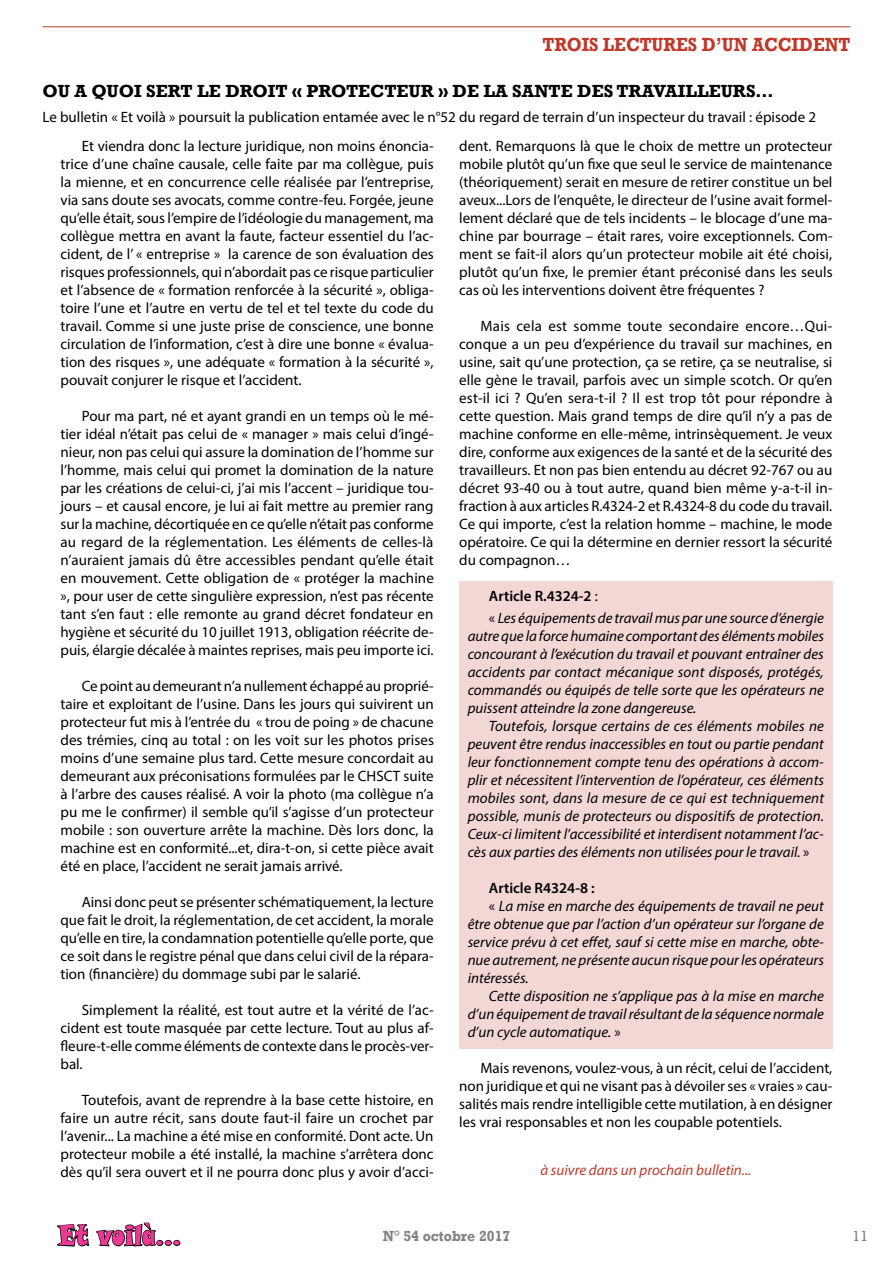
<style>
.page{position:relative;width:893px;height:1263px;background:#fff}
.page>*{position:absolute;margin:0;border:0;box-sizing:border-box;transform-origin:0 0}
.t1{font:28.2px "Snap ITC";letter-spacing:.01em;color:#ed3995;scale:.73 1}
.t2{font:700 19.5px "Rockwell";color:#c0392b;scale:.9 1}
.t3{font:700 18px "Rockwell";color:#000}
.t4{font:15px/18px "Myriad Pro";color:#000;text-align:justify}
.t5{font:italic 15px/18px "Myriad Pro";color:#000;text-align:justify}
.t6{font:italic 15px "Myriad Pro";color:#c0392b}
.t7{font:700 15px "Rockwell";color:#808285;scale:.95 1}
.t8{font:600 15px "Myriad Pro";color:#000}
.t9{font:15px "Rockwell";color:#808285}
.s1{font-weight:600;font-style:normal}
.s2{font-style:normal}
</style>
<div class="page">
<svg style="left:57px;top:1222px;width:124px;height:25px"></svg>
<hr style="left:43px;top:27px;width:807px;height:1px;background:#c0392b">
<div style="left:459px;top:581px;width:373px;height:468px;background:#f3d7d5"></div>
<h2 class="t2" style="left:542px;top:33px;width:123px">TROIS LECTURE</h2>
<h2 class="t2" style="left:688px;top:33px;width:181px">S D’UN ACCIDENT</h2>
<p class="t3" style="left:43px;top:81px;width:127px">OU A QUOI SERT</p>
<p class="t3" style="left:197px;top:81px;width:201px">LE DROIT « PROTECTEUR</p>
<p class="t3" style="left:438px;top:81px;width:252px">» DE LA SANTE DE S TRAVAILLEUR</p>
<p class="t3" style="left:746px;top:81px;width:29px">S…</p>
<p class="t4" style="left:43px;top:107px;width:775px">Le bulletin « Et voilà » poursuit la publication entamée avec le n°52 du regard de terrain d’un inspecteur du travail : épisode 2</p>
<p class="t4" style="left:61px;top:136px;width:375px;text-indent:21px">Et viendra donc la lecture juridique, non moins énoncia&shy;trice d’une chaîne causale, celle faite par ma collègue, puis la mienne, et en concurrence celle réalisée par l’entreprise, via sans doute ses avocats, comme contre-feu. Forgée, jeune qu’elle était, sous l’empire de l’idéologie du management, ma collègue mettra en avant la faute, facteur essentiel du l’ac&shy;cident, de l’ « entreprise » la carence de son évaluation des risques professionnels, qui n’abordait pas ce risque particulier et l’absence de « formation renforcée à la sécurité », obliga&shy;toire l’une et l’autre en vertu de tel et tel texte du code du travail. Comme si une juste prise de conscience, une bonne circulation de l’information, c’est à dire une bonne « évalua&shy;tion des risques », une adéquate « formation à la sécurité », pouvait conjurer le risque et l’accident.</p>
<p class="t4" style="left:61px;top:406px;width:375px;text-indent:21px">Pour ma part, né et ayant grandi en un temps où le mé&shy;tier idéal n’était pas celui de « manager » mais celui d’ingé&shy;nieur, non pas celui qui assure la domination de l’homme sur l’homme, mais celui qui promet la domination de la nature par les créations de celui-ci, j’ai mis l’accent – juridique tou&shy;jours – et causal encore, je lui ai fait mettre au premier rang sur la machine, décortiquée en ce qu’elle n’était pas conforme au regard de la réglementation. Les éléments de celles-là n’auraient jamais dû être accessibles pendant qu’elle était en mouvement. Cette obligation de « protéger la machine », pour user de cette singulière expression, n’est pas récente tant s’en faut : elle remonte au grand décret fondateur en hygiène et sécurité du 10 juillet 1913, obligation réécrite de&shy;puis, élargie décalée à maintes reprises, mais peu importe ici.</p>
<p class="t4" style="left:60px;top:676px;width:375px;text-indent:21px">Ce point au demeurant n’a nullement échappé au proprié&shy;taire et exploitant de l’usine. Dans les jours qui suivirent un protecteur fut mis à l’entrée du « trou de poing » de chacune des trémies, cinq au total : on les voit sur les photos prises moins d’une semaine plus tard. Cette mesure concordait au demeurant aux préconisations formulées par le CHSCT suite à l’arbre des causes réalisé. A voir la photo (ma collègue n’a pu me le confirmer) il semble qu’il s’agisse d’un protecteur mobile : son ouverture arrête la machine. Dès lors donc, la machine est en conformité...et, dira-t-on, si cette pièce avait été en place, l’accident ne serait jamais arrivé.</p>
<p class="t4" style="left:60px;top:892px;width:375px;text-indent:21px">Ainsi donc peut se présenter schématiquement, la lecture que fait le droit, la réglementation, de cet accident, la morale qu’elle en tire, la condamnation potentielle qu’elle porte, que ce soit dans le registre pénal que dans celui civil de la répara&shy;tion (financière) du dommage subi par le salarié.</p>
<p class="t4" style="left:60px;top:1000px;width:375px;text-indent:21px">Simplement la réalité, est tout autre et la vérité de l’ac&shy;cident est toute masquée par cette lecture. Tout au plus af&shy;fleure-t-elle comme éléments de contexte dans le procès-ver&shy;bal.</p>
<p class="t4" style="left:60px;top:1090px;width:375px;text-indent:21px">Toutefois, avant de reprendre à la base cette histoire, en faire un autre récit, sans doute faut-il faire un crochet par l’avenir... La machine a été mise en conformité. Dont acte. Un protecteur mobile a été installé, la machine s’arrêtera donc dès qu’il sera ouvert et il ne pourra donc plus y avoir d’acci-</p>
<p class="t4" style="left:459px;top:136px;width:375px">dent. Remarquons là que le choix de mettre un protecteur mobile plutôt qu’un fixe que seul le service de maintenance (théoriquement) serait en mesure de retirer constitue un bel aveux...Lors de l’enquête, le directeur de l’usine avait formel&shy;lement déclaré que de tels incidents – le blocage d’une ma&shy;chine par bourrage – était rares, voire exceptionnels. Com&shy;ment se fait-il alors qu’un protecteur mobile ait été choisi, plutôt qu’un fixe, le premier étant préconisé dans les seuls cas où les interventions doivent être fréquentes ?</p>
<p class="t4" style="left:459px;top:316px;width:375px;text-indent:21px">Mais cela est somme toute secondaire encore…Qui&shy;conque a un peu d’expérience du travail sur machines, en usine, sait qu’une protection, ça se retire, ça se neutralise, si elle gène le travail, parfois avec un simple scotch. Or qu’en est-il ici ? Qu’en sera-t-il ? Il est trop tôt pour répondre à cette question. Mais grand temps de dire qu’il n’y a pas de machine conforme en elle-même, intrinsèquement. Je veux dire, conforme aux exigences de la santé et de la sécurité des travailleurs. Et non pas bien entendu au décret 92-767 ou au décret 93-40 ou à tout autre, quand bien même y-a-t-il in&shy;fraction à aux articles R.4324-2 et R.4324-8 du code du travail.<br>Ce qui importe, c’est la relation homme – machine, le mode opératoire. Ce qui la détermine en dernier ressort la sécurité du compagnon…</p>
<p class="t5" style="left:489px;top:584px;width:336px;line-height:22.2px"><span class="s1">Article R.4324-2</span> <span class="s2">:<br>«</span> Les équipements de travail mus par une source d’énergie</p>
<p class="t5" style="left:468px;top:627px;width:358px">autre que la force humaine comportant des éléments mobiles concourant à l’exécution du travail et pouvant entraîner des accidents par contact mécanique sont disposés, protégés, commandés ou équipés de telle sorte que les opérateurs ne puissent atteindre la zone dangereuse.</p>
<p class="t5" style="left:468px;top:717px;width:358px;text-indent:21px">Toutefois, lorsque certains de ces éléments mobiles ne peuvent être rendus inaccessibles en tout ou partie pendant leur fonctionnement compte tenu des opérations à accom&shy;plir et nécessitent l’intervention de l’opérateur, ces éléments mobiles sont, dans la mesure de ce qui est techniquement possible, munis de protecteurs ou dispositifs de protection.<br>Ceux-ci limitent l’accessibilité et interdisent notamment l’ac&shy;cès aux parties des éléments non utilisées pour le travail. <span class="s2">»</span></p>
<p class="t8" style="left:489px;top:878px;width:107px">Article R4324-8 :</p>
<p class="t5" style="left:489px;top:897px;width:336px"><span class="s2">«</span> La mise en marche des équipements de travail ne peut</p>
<p class="t5" style="left:468px;top:915px;width:358px">être obtenue que par l’action d’un opérateur sur l’organe de</p>
<p class="t5" style="left:468px;top:933px;width:358px">service prévu à cet effet, sauf si cette mise en marche, obte-</p>
<p class="t5" style="left:468px;top:951px;width:358px">nue autrement, ne présente aucun risque pour les opérateurs</p>
<p class="t5" style="left:468px;top:969px;width:62px">intéressés.</p>
<p class="t5" style="left:489px;top:987px;width:336px">Cette disposition ne s’applique pas à la mise en marche</p>
<p class="t5" style="left:468px;top:1005px;width:358px">d’un équipement de travail résultant de la séquence normale</p>
<p class="t5" style="left:468px;top:1023px;width:155px">d’un cycle automatique. <span class="s2">»</span></p>
<p class="t4" style="left:459px;top:1059px;width:375px;text-indent:21px">Mais revenons, voulez-vous, à un récit, celui de l’accident, non juridique et qui ne visant pas à dévoiler ses « vraies » cau&shy;salités mais rendre intelligible cette mutilation, à en désigner les vrai responsables et non les coupable potentiels.</p>
<p class="t6" style="left:540px;top:1161px;width:212px">à suivre dans un prochain bulletin...</p>
<h1 class="t1" style="left:59px;top:1217px;width:169px">Et voilà...</h1>
<p class="t7" style="left:383px;top:1227px;width:136px">n° 54 octobre 2017</p>
<p class="t9" style="left:852px;top:1227px;width:18px">11</p>
</div>
